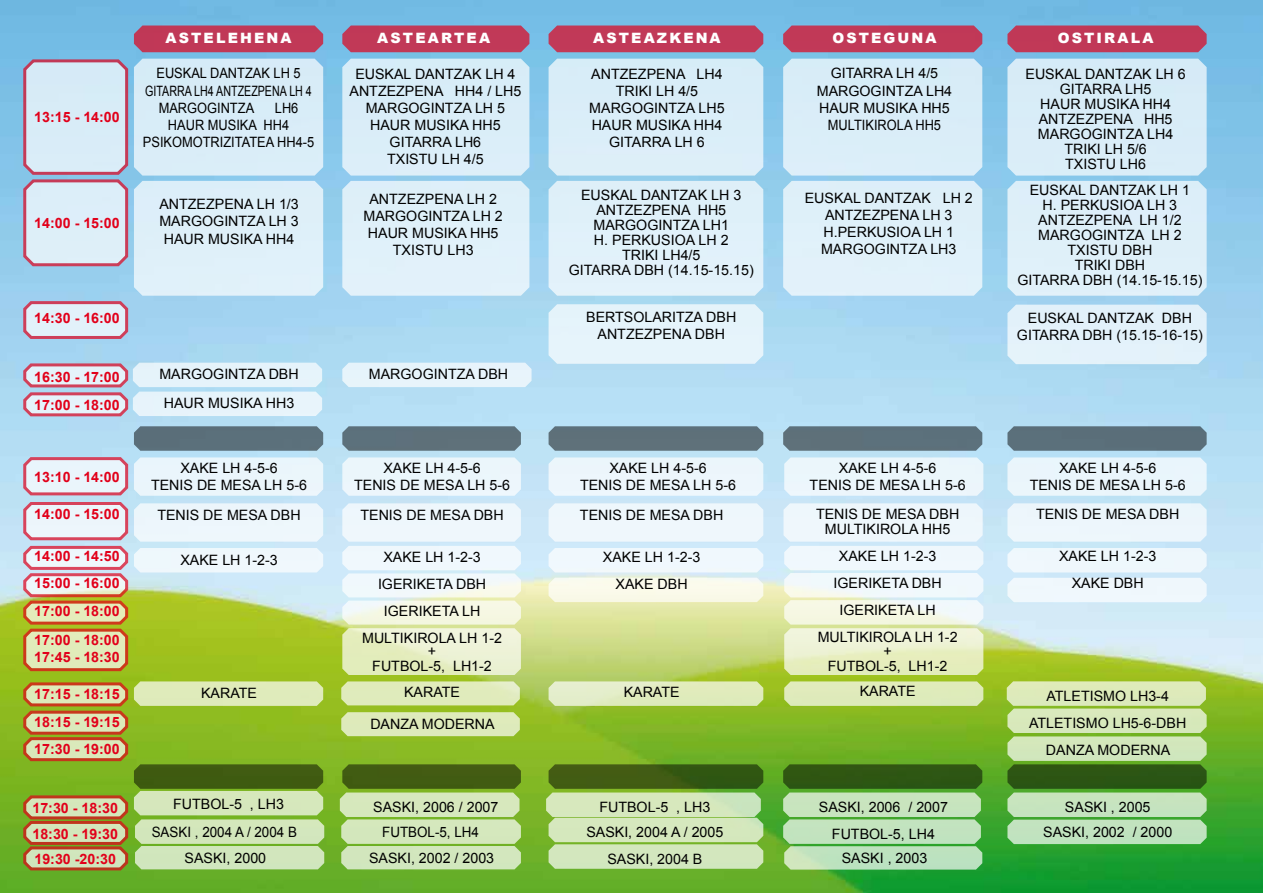
<style>
.page{position:relative;width:1263px;height:893px;background:#fff}
.page>*{position:absolute;margin:0;border:0;box-sizing:border-box;transform-origin:0 0}
.t1{font:14.25px/17.1px "Arial";color:#000;text-align:center}
.t2{font:700 14.25px/27.6px "Arial";color:#e2001a}
.t3{font:14.25px "Arial";color:#000;scale:.9 1}
.t4{font:900 14.25px "Arial";letter-spacing:.15em;color:#fff}
.t5{font:14.25px "Arial";color:#000;scale:.94 1}
.t6{font:14.25px "Arial";color:#000;scale:.75 1}
</style>
<div class="page">
<img style="left:0;top:0;width:1263px;height:893px">
<svg style="left:22px;top:26px;width:301px;height:314px"></svg>
<div style="left:549px;top:457px;width:214px;height:39px;background:#edf6fc"></div>
<div style="left:549px;top:503px;width:214px;height:39px;background:#eff7fc"></div>
<div style="left:549px;top:548px;width:214px;height:24px;background:#f0f8fd"></div>
<div style="left:549px;top:578px;width:214px;height:24px;background:#fafaeb"></div>
<svg style="left:549px;top:681px;width:214px;height:25px"></svg>
<div style="left:1007px;top:457px;width:199px;height:39px;background:#eaf5fc"></div>
<div style="left:1007px;top:503px;width:199px;height:39px;background:#edf6fc"></div>
<div style="left:1007px;top:548px;width:199px;height:24px;background:#eef7fc"></div>
<div style="left:1007px;top:578px;width:199px;height:24px;background:#f0f8fd"></div>
<div style="left:784px;top:457px;width:199px;height:39px;background:#ebf6fb"></div>
<svg style="left:784px;top:681px;width:199px;height:25px"></svg>
<svg style="left:783px;top:503px;width:200px;height:172px"></svg>
<div style="left:342px;top:457px;width:179px;height:39px;background:#ebf6fb"></div>
<svg style="left:342px;top:503px;width:179px;height:172px"></svg>
<svg style="left:341px;top:681px;width:179px;height:24px"></svg>
<div style="left:341px;top:712px;width:179px;height:24px;background:#ddeabb"></div>
<svg style="left:22px;top:426px;width:301px;height:247px"></svg>
<svg style="left:22px;top:681px;width:302px;height:191px"></svg>
<svg style="left:342px;top:426px;width:179px;height:25px"></svg>
<svg style="left:340px;top:764px;width:181px;height:105px"></svg>
<svg style="left:549px;top:426px;width:214px;height:25px"></svg>
<svg style="left:546px;top:764px;width:217px;height:105px"></svg>
<svg style="left:783px;top:426px;width:199px;height:25px"></svg>
<svg style="left:783px;top:764px;width:199px;height:106px"></svg>
<svg style="left:1007px;top:426px;width:199px;height:25px"></svg>
<svg style="left:1007px;top:681px;width:199px;height:163px"></svg>
<div style="left:549px;top:304px;width:214px;height:60px;background:#e5f4fb"></div>
<div style="left:1007px;top:305px;width:199px;height:59px;background:#e2f1fa"></div>
<svg style="left:342px;top:59px;width:187px;height:237px"></svg>
<div style="left:549px;top:59px;width:214px;height:237px;background:#ddeff9"></div>
<div style="left:783px;top:59px;width:199px;height:237px;background:#ddeef8"></div>
<div style="left:1007px;top:59px;width:199px;height:237px;background:#daeef8"></div>
<div style="left:342px;top:26px;width:187px;height:26px;background:#c13957"></div>
<div style="left:783px;top:26px;width:199px;height:26px;background:#c13957"></div>
<div style="left:1007px;top:26px;width:199px;height:26px;background:#c03857"></div>
<div style="left:549px;top:26px;width:214px;height:26px;background:#c13958"></div>
<div style="left:342px;top:363px;width:189px;height:24px;background:#e7f4fb"></div>
<svg style="left:22px;top:362px;width:300px;height:56px"></svg>
<p class="t2" style="left:34px;top:103px;width:87px">13:15 - 14:00</p>
<p class="t2" style="left:34px;top:210px;width:87px">14:00 - 15:00</p>
<p class="t2" style="left:34px;top:305px;width:87px">14:30 - 16:00</p>
<p class="t2" style="left:34px;top:363px;width:87px;line-height:29px">16:30 - 17:00<br>17:00 - 18:00</p>
<p class="t2" style="left:34px;top:463px;width:87px">13:10 - 14:00</p>
<p class="t2" style="left:34px;top:501px;width:87px">14:00 - 15:00</p>
<p class="t2" style="left:34px;top:542px;width:87px;text-align:justify">14:00 - 14:50<br>15:00 - 16:00<br>17:00 - 18:00</p>
<p class="t2" style="left:34px;top:633px;width:87px;line-height:16.5px">17:00 - 18:00<br>17:45 - 18:30</p>
<p class="t2" style="left:34px;top:681px;width:87px;text-align:justify">17:15 - 18:15<br>18:15 - 19:15<br>17:30 - 19:00</p>
<p class="t4" style="left:166px;top:30px;width:127px">ASTELEHENA</p>
<p class="t4" style="left:377px;top:30px;width:114px">ASTEARTEA</p>
<p class="t4" style="left:593px;top:30px;width:129px">ASTEAZKENA</p>
<p class="t4" style="left:832px;top:30px;width:106px">OSTEGUNA</p>
<p class="t4" style="left:1058px;top:30px;width:97px">OSTIRALA</p>
<p class="t3" style="left:156px;top:64px;width:162px">EUSKAL DANTZAK LH 5</p>
<p class="t6" style="left:145px;top:81px;width:224px">GITARRA LH4 ANTZEZPENA LH 4</p>
<p class="t3" style="left:159px;top:98px;width:108px">MARGOGINTZA</p>
<p class="t3" style="left:275px;top:98px;width:28px">LH6</p>
<p class="t3" style="left:168px;top:115px;width:136px">HAUR MUSIKA HH4</p>
<p class="t3" style="left:143px;top:132px;width:192px">PSIKOMOTRIZITATEA HH4-5</p>
<p class="t1" style="left:349px;top:65px;width:173px">EUSKAL DANTZAK LH 4<br>ANTZEZPENA HH4 / LH5<br>MARGOGINTZA LH 5<br>HAUR MUSIKA HH5<br>GITARRA LH6<br>TXISTU LH 4/5</p>
<p class="t1" style="left:589px;top:65px;width:137px">ANTZEZPENA LH4<br>TRIKI LH 4/5<br>MARGOGINTZA LH5<br>HAUR MUSIKA HH4<br>GITARRA LH 6</p>
<p class="t1" style="left:817px;top:65px;width:137px">GITARRA LH 4/5<br>MARGOGINTZA LH4<br>HAUR MUSIKA HH5<br>MULTIKIROLA HH5</p>
<p class="t1" style="left:1025px;top:66px;width:162px;line-height:15px">EUSKAL DANTZAK LH 6<br>GITARRA LH5<br>HAUR MUSIKA HH4<br>ANTZEZPENA HH5<br>MARGOGINTZA LH4<br>TRIKI LH 5/6<br>TXISTU LH6</p>
<p class="t1" style="left:159px;top:196px;width:141px">ANTZEZPENA LH 1/3<br>MARGOGINTZA LH 3<br>HAUR MUSIKA HH4</p>
<p class="t1" style="left:363px;top:191px;width:141px">ANTZEZPENA LH 2<br>MARGOGINTZA LH 2<br>HAUR MUSIKA HH5<br>TXISTU LH3</p>
<p class="t1" style="left:569px;top:187px;width:187px;line-height:15px">EUSKAL DANTZAK LH 3<br>ANTZEZPENA HH5<br>MARGOGINTZA LH1<br>H. PERKUSIOA LH 2<br>TRIKI LH4/5<br>GITARRA DBH (14.15-15.15)</p>
<p class="t1" style="left:805px;top:190px;width:170px">EUSKAL DANTZAK LH 2<br>ANTZEZPENA LH 3<br>H.PERKUSIOA LH 1<br>MARGOGINTZA LH3</p>
<p class="t1" style="left:1017px;top:183px;width:187px;line-height:15px">EUSKAL DANTZAK LH 1<br>H. PERKUSIOA LH 3<br>ANTZEZPENA LH 1/2<br>MARGOGINTZA LH 2<br>TXISTU DBH<br>TRIKI DBH<br>GITARRA DBH (14.15-15.15)</p>
<p class="t1" style="left:1017px;top:310px;width:187px">EUSKAL DANTZAK DBH<br>GITARRA DBH (15.15-16-15)</p>
<p class="t1" style="left:586px;top:308px;width:152px">BERTSOLARITZA DBH<br>ANTZEZPENA DBH</p>
<p class="t1" style="left:159px;top:366px;width:141px">MARGOGINTZA DBH</p>
<p class="t1" style="left:369px;top:366px;width:141px">MARGOGINTZA DBH</p>
<p class="t1" style="left:164px;top:395px;width:132px">HAUR MUSIKA HH3</p>
<p class="t1" style="left:151px;top:460px;width:157px;line-height:16.5px">XAKE LH 4-5-6<br>TENIS DE MESA LH 5-6</p>
<p class="t1" style="left:354px;top:460px;width:157px">XAKE LH 4-5-6<br>TENIS DE MESA LH 5-6</p>
<p class="t1" style="left:580px;top:460px;width:157px">XAKE LH 4-5-6<br>TENIS DE MESA LH 5-6</p>
<p class="t1" style="left:810px;top:460px;width:157px">XAKE LH 4-5-6<br>TENIS DE MESA LH 5-6</p>
<p class="t1" style="left:1030px;top:460px;width:157px">XAKE LH 4-5-6<br>TENIS DE MESA LH 5-6</p>
<p class="t1" style="left:157px;top:507px;width:145px">TENIS DE MESA DBH</p>
<p class="t1" style="left:180px;top:552px;width:99px">XAKE LH 1-2-3</p>
<p class="t1" style="left:816px;top:507px;width:145px;line-height:15px">TENIS DE MESA DBH<br>MULTIKIROLA HH5</p>
<p class="t1" style="left:818px;top:543px;width:141px;line-height:27px">XAKE LH 1-2-3<br>IGERIKETA DBH<br>IGERIKETA LH<br>MULTIKIROLA LH 1-2</p>
<p class="t1" style="left:828px;top:644px;width:121px;line-height:15px">+<br>FUTBOL-5, LH1-2</p>
<p class="t1" style="left:860px;top:683px;width:57px">KARATE</p>
<p class="t1" style="left:1036px;top:506px;width:145px">TENIS DE MESA DBH</p>
<p class="t1" style="left:1059px;top:543px;width:99px;line-height:27px">XAKE LH 1-2-3<br>XAKE DBH</p>
<p class="t1" style="left:360px;top:506px;width:145px">TENIS DE MESA DBH</p>
<p class="t1" style="left:362px;top:543px;width:141px;line-height:27px">XAKE LH 1-2-3<br>IGERIKETA DBH<br>IGERIKETA LH<br>MULTIKIROLA LH 1-2</p>
<p class="t1" style="left:372px;top:644px;width:121px;line-height:15px">+<br>FUTBOL-5, LH1-2</p>
<p class="t1" style="left:404px;top:684px;width:57px">KARATE</p>
<p class="t1" style="left:370px;top:715px;width:126px">DANZA MODERNA</p>
<p class="t1" style="left:580px;top:507px;width:145px">TENIS DE MESA DBH</p>
<p class="t1" style="left:603px;top:543px;width:99px;line-height:27px">XAKE LH 1-2-3<br>XAKE DBH</p>
<p class="t1" style="left:624px;top:683px;width:57px">KARATE</p>
<p class="t1" style="left:201px;top:685px;width:57px">KARATE</p>
<p class="t1" style="left:1029px;top:682px;width:159px;line-height:27px">ATLETISMO LH3-4<br>ATLETISMO LH5-6-DBH<br>DANZA MODERNA</p>
<p class="t2" style="left:32px;top:795px;width:87px">17:30 - 18:30</p>
<p class="t1" style="left:173px;top:795px;width:112px">FUTBOL-5 , LH3</p>
<p class="t1" style="left:185px;top:849px;width:83px">SASKI, 2000</p>
<p class="t1" style="left:369px;top:849px;width:127px">SASKI, 2002 / 2003</p>
<p class="t1" style="left:373px;top:798px;width:127px">SASKI, 2006 / 2007</p>
<p class="t1" style="left:599px;top:798px;width:112px">FUTBOL-5 , LH3</p>
<p class="t1" style="left:819px;top:798px;width:131px">SASKI, 2006 / 2007</p>
<p class="t1" style="left:1065px;top:798px;width:87px">SASKI , 2005</p>
<p class="t1" style="left:832px;top:825px;width:104px">FUTBOL-5, LH4</p>
<p class="t1" style="left:1043px;top:824px;width:131px">SASKI, 2002 / 2000</p>
<p class="t5" style="left:152px;top:823px;width:156px">SASKI , 2004 A / 2004 B</p>
<p class="t5" style="left:382px;top:823px;width:104px">FUTBOL-5, LH4</p>
<p class="t1" style="left:586px;top:819px;width:139px;line-height:26.5px">SASKI, 2004 A / 2005<br>SASKI, 2004 B</p>
<p class="t2" style="left:32px;top:820px;width:87px">18:30 - 19:30</p>
<p class="t1" style="left:842px;top:849px;width:87px">SASKI , 2003</p>
<p class="t2" style="left:34px;top:846px;width:83px">19:30 -20:30</p>
</div>
